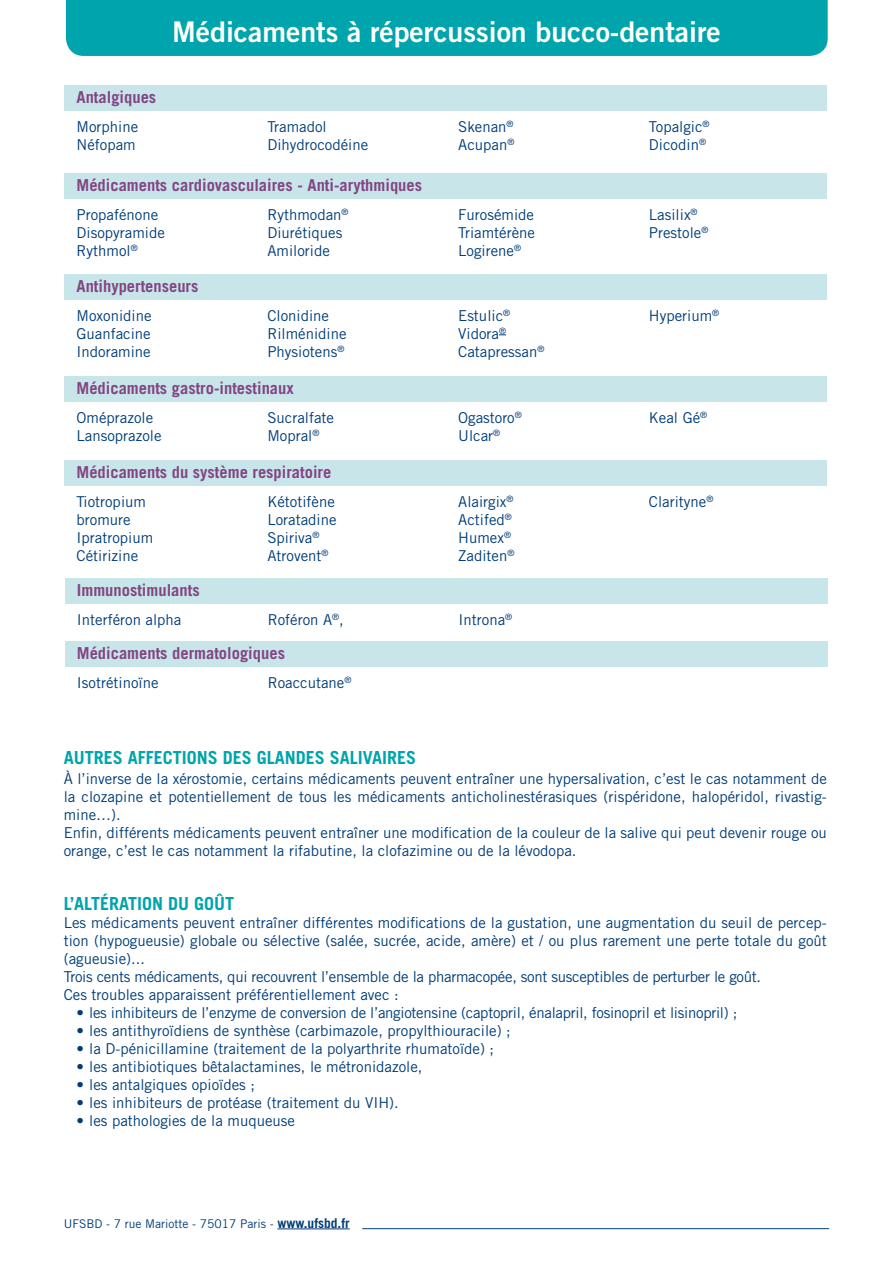
<style>
.page{position:relative;width:893px;height:1263px;background:#fff}
.page>*{position:absolute;margin:0;border:0;box-sizing:border-box;transform-origin:0 0}
.t1{font:28.5px "Trade Gothic LT Std Bd 2";color:#fff}
.t2{font:700 18px "Trade Gothic LT Std";color:#00a4ac}
.t3{font:700 16.5px "Trade Gothic LT Std";color:#834583}
.t4{font:15px/18px "Trade Gothic LT Std";color:#003d78}
.t5{font:15px "Trade Gothic LT Std";letter-spacing:-.02em;color:#003d78}
.t6{font:12px "Trade Gothic LT Std";color:#003d78}
.s1{font-weight:700;font-size:13.5px}
</style>
<div class="page">
<hr style="left:362px;top:1228px;width:467px;height:1px;background:#003d78">
<hr style="left:277px;top:1228px;width:73px;height:1px;background:#003d78">
<div style="left:65px;top:85px;width:762px;height:25px;background:#c8e6ea"></div>
<div style="left:66px;top:0;width:762px;height:56px;background:#00a4ac"></div>
<div style="left:65px;top:173px;width:762px;height:26px;background:#c8e6ea"></div>
<div style="left:65px;top:274px;width:762px;height:26px;background:#c8e6ea"></div>
<div style="left:65px;top:376px;width:762px;height:25px;background:#c8e6ea"></div>
<div style="left:65px;top:460px;width:762px;height:25px;background:#c8e6ea"></div>
<div style="left:65px;top:578px;width:762px;height:25px;background:#c8e6ea"></div>
<div style="left:65px;top:641px;width:762px;height:26px;background:#c8e6ea"></div>
<h1 class="t1" style="left:172px;top:14px;width:550px">Médicaments à répercussion bucco-dentaire</h1>
<p class="t3" style="left:77px;top:87px;width:81px">Antalgiques</p>
<p class="t4" style="left:77px;top:117px;width:63px">Morphine<br>Néfopam</p>
<p class="t4" style="left:267px;top:117px;width:102px">Tramadol<br>Dihydrocodéine</p>
<p class="t4" style="left:458px;top:117px;width:58px">Skenan<sup>®<br></sup>Acupan<sup>®</sup></p>
<p class="t4" style="left:649px;top:117px;width:62px">Topalgic<sup>®<br></sup>Dicodin<sup>®</sup></p>
<p class="t3" style="left:77px;top:175px;width:347px">Médicaments cardiovasculaires - Anti-arythmiques</p>
<p class="t4" style="left:77px;top:205px;width:90px">Propafénone<br>Disopyramide<br>Rythmol<sup>®</sup></p>
<p class="t4" style="left:267px;top:205px;width:83px">Rythmodan<sup>®<br></sup>Diurétiques<br>Amiloride</p>
<p class="t4" style="left:458px;top:205px;width:78px;text-align:justify">Furosémide Triamtérène Logirene<sup>®</sup></p>
<p class="t4" style="left:649px;top:205px;width:61px">Lasilix<sup>®<br></sup>Prestole<sup>®</sup></p>
<p class="t3" style="left:77px;top:276px;width:123px">Antihypertenseurs</p>
<p class="t4" style="left:77px;top:306px;width:77px;text-align:justify">Moxonidine Guanfacine Indoramine</p>
<p class="t4" style="left:267px;top:306px;width:81px">Clonidine<br>Rilménidine<br>Physiotens<sup>®</sup></p>
<p class="t4" style="left:458px;top:306px;width:88px">Estulic<sup>®<br></sup>Vidora<sup>®<br></sup>Catapressan<sup>®</sup></p>
<p class="t4" style="left:649px;top:306px;width:72px">Hyperium<sup>®</sup></p>
<p class="t3" style="left:77px;top:378px;width:219px">Médicaments gastro-intestinaux</p>
<p class="t4" style="left:77px;top:408px;width:87px">Oméprazole<br>Lansoprazole</p>
<p class="t4" style="left:267px;top:408px;width:68px">Sucralfate<br>Mopral<sup>®</sup></p>
<p class="t4" style="left:458px;top:408px;width:65px">Ogastoro<sup>®<br></sup>Ulcar<sup>®</sup></p>
<p class="t4" style="left:649px;top:408px;width:60px">Keal Gé<sup>®</sup></p>
<p class="t3" style="left:77px;top:462px;width:256px">Médicaments du système respiratoire</p>
<p class="t4" style="left:77px;top:492px;width:78px">Tiotropium bromure<br>Ipratropium<br>Cétirizine</p>
<p class="t4" style="left:267px;top:492px;width:71px">Kétotifène<br>Loratadine<br>Spiriva<sup>®<br></sup>Atrovent<sup>®</sup></p>
<p class="t4" style="left:458px;top:492px;width:58px">Alairgix<sup>®<br></sup>Actifed<sup>®<br></sup>Humex<sup>®<br></sup>Zaditen<sup>®</sup></p>
<p class="t4" style="left:649px;top:492px;width:66px">Clarityne<sup>®</sup></p>
<p class="t3" style="left:77px;top:580px;width:124px">Immunostimulants</p>
<p class="t4" style="left:77px;top:610px;width:106px">Interféron alpha</p>
<p class="t4" style="left:268px;top:610px;width:78px">Roféron A<sup>®</sup>,</p>
<p class="t4" style="left:458px;top:610px;width:55px">Introna<sup>®</sup></p>
<p class="t3" style="left:77px;top:643px;width:210px">Médicaments dermatologiques</p>
<p class="t4" style="left:77px;top:673px;width:83px">Isotrétinoïne</p>
<p class="t4" style="left:268px;top:673px;width:85px">Roaccutane<sup>®</sup></p>
<p class="t2" style="left:64px;top:747px;width:354px">AUTRES AFFECTIONS DES GLANDES SALIVAIRES</p>
<p class="t4" style="left:64px;top:769px;width:765px">À l’inverse de la xérostomie, certains médicaments peuvent entraîner une hypersalivation, c’est le cas notamment de la clozapine et potentiellement de tous les médicaments anticholinestérasiques (rispéridone, halopéridol, rivastig&shy;mine…).<br>Enfin, différents médicaments peuvent entraîner une modification de la couleur de la salive qui peut devenir rouge ou orange, c’est le cas notamment la rifabutine, la clofazimine ou de la lévodopa.</p>
<p class="t2" style="left:64px;top:892px;width:172px">L’ALTÉRATION DU GOÛT</p>
<p class="t4" style="left:64px;top:913px;width:765px">Les médicaments peuvent entraîner différentes modifications de la gustation, une augmentation du seuil de percep&shy;tion (hypogueusie) globale ou sélective (salée, sucrée, acide, amère) et / ou plus rarement une perte totale du goût (agueusie)...<br>Trois cents médicaments, qui recouvrent l’ensemble de la pharmacopée, sont susceptibles de perturber le goût.<br>Ces troubles apparaissent préférentiellement avec :</p>
<p class="t5" style="left:76px;top:1003px;width:662px">• les inhibiteurs de l’enzyme de conversion de l’angiotensine (captopril, énalapril, fosinopril et lisinopril) ;</p>
<p class="t4" style="left:76px;top:1021px;width:436px">• les antithyroïdiens de synthèse (carbimazole, propylthiouracile) ;</p>
<p class="t4" style="left:76px;top:1039px;width:419px">• la D-pénicillamine (traitement de la polyarthrite rhumatoïde) ;</p>
<p class="t4" style="left:76px;top:1057px;width:348px">• les antibiotiques bêtalactamines, le métronidazole,</p>
<p class="t4" style="left:76px;top:1075px;width:180px">• les antalgiques opioïdes ;</p>
<p class="t4" style="left:76px;top:1093px;width:324px">• les inhibiteurs de protéase (traitement du VIH).</p>
<p class="t4" style="left:76px;top:1111px;width:220px">• les pathologies de la muqueuse</p>
<p class="t6" style="left:64px;top:1216px;width:287px">UFSBD - 7 rue Mariotte - 75017 Paris - <span class="s1">www.ufsbd.fr</span></p>
</div>
